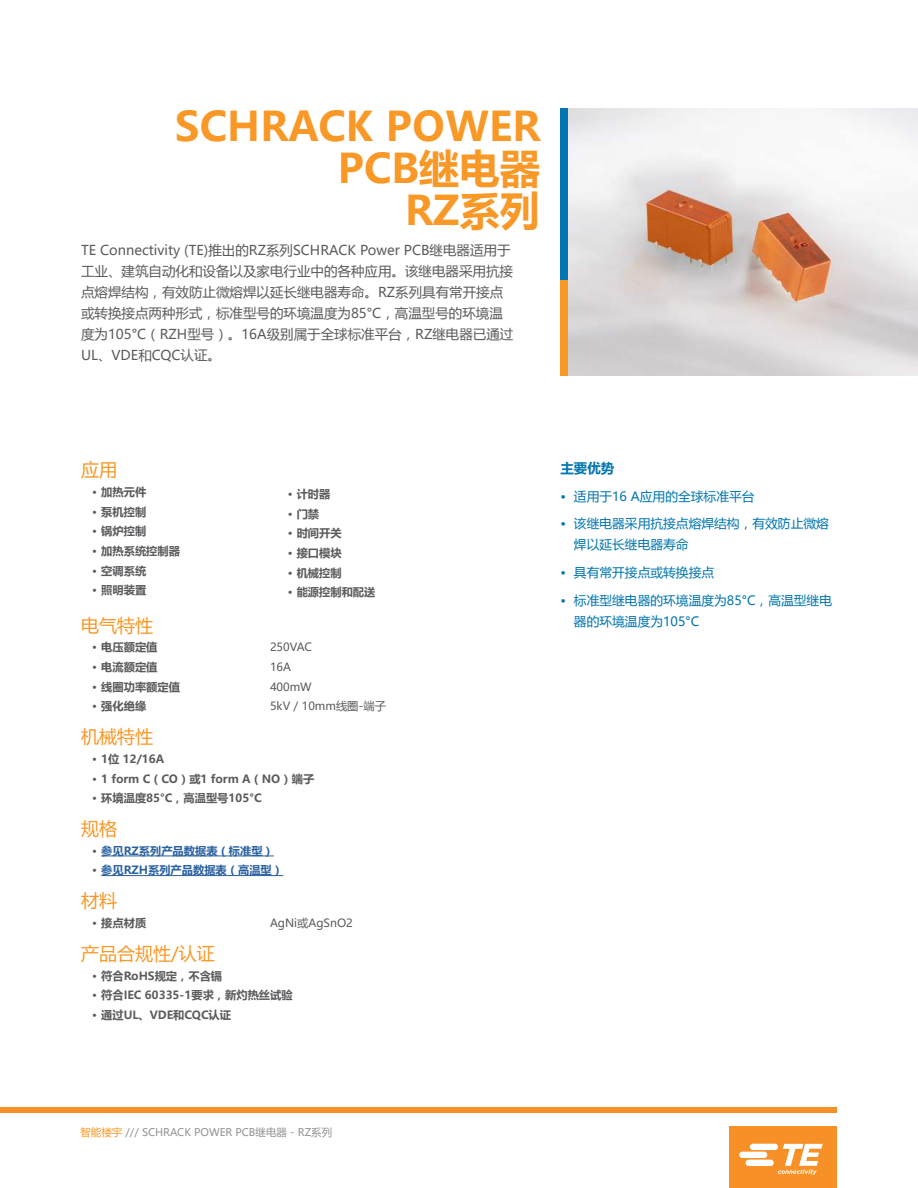
<style>
.page{position:relative;width:918px;height:1188px;background:#fff}
.page>*{position:absolute;margin:0;border:0;box-sizing:border-box;transform-origin:0 0}
.t1{font:700 40.5px/42px "Microsoft Ya Hei";color:#f89827;text-align:right}
.t2{font:18px "Microsoft Ya Hei";color:#f89827}
.t3{font:13.5px/21px "Microsoft Ya Hei";color:#5b5b5e}
.t4{font:700 13.5px "Microsoft Ya Hei";color:#0075af}
.t5{font:12.75px/27.8px "Microsoft Ya Hei";color:#0075af}
.t6{font:700 11.25px/19.6px "Microsoft Ya Hei";color:#5b5b5e}
.t7{font:11.25px "Microsoft Ya Hei";color:#5b5b5e}
.t8{font:700 11.25px/19.6px "Microsoft Ya Hei";color:#29609f}
.t9{font:10.5px "Microsoft Ya Hei";color:#929396}
.s1{color:#5b5b5e}
.s2{color:#f89827}
</style>
<div class="page">
<img style="left:568px;top:108px;width:350px;height:268px">
<div style="left:560px;top:280px;width:8px;height:96px;background:#f89827"></div>
<div style="left:560px;top:108px;width:8px;height:172px;background:#0075af"></div>
<div style="left:0;top:1107px;width:837px;height:6px;background:#f79127"></div>
<div style="left:729px;top:1126px;width:108px;height:62px;background:#f79127"></div>
<svg style="left:739px;top:1144px;width:84px;height:31px"></svg>
<hr style="left:101px;top:856px;width:173px;height:1px;background:#29609f">
<hr style="left:101px;top:875px;width:182px;height:1px;background:#29609f">
<h1 class="t1" style="left:175px;top:106px;width:367px">SCHRACK POWER<br>PCB继电器<br>RZ系列</h1>
<p class="t3" style="left:81px;top:239px;width:434px">TE Connectivity (TE)推出的RZ系列SCHRACK Power PCB继电器适用于工业、建筑自动化和设备以及家电行业中的各种应用。该继电器采用抗接点熔焊结构，有效防止微熔焊以延长继电器寿命。RZ系列具有常开接点或转换接点两种形式，标准型号的环境温度为85°C，高温型号的环境温度为105°C（RZH型号）。16A级别属于全球标准平台，RZ继电器已通过UL、VDE和CQC认证。</p>
<h2 class="t2" style="left:81px;top:458px;width:37px">应用</h2>
<p class="t6" style="left:92px;top:482px;width:89px">· 加热元件<br>· 泵机控制<br>· 锅炉控制<br>· 加热系统控制器· 空调系统<br>· 照明装置</p>
<p class="t6" style="left:288px;top:484px;width:89px">· 计时器<br>· 门禁<br>· 时间开关<br>· 接口模块<br>· 机械控制<br>· 能源控制和配送</p>
<h2 class="t2" style="left:81px;top:613px;width:73px">电气特性</h2>
<p class="t6" style="left:92px;top:637px;width:67px">· 电压额定值</p>
<p class="t7" style="left:270px;top:640px;width:43px">250VAC</p>
<p class="t6" style="left:92px;top:657px;width:67px">· 电流额定值</p>
<p class="t7" style="left:270px;top:659px;width:23px">16A</p>
<p class="t6" style="left:92px;top:676px;width:89px">· 线圈功率额定值</p>
<p class="t7" style="left:270px;top:679px;width:43px">400mW</p>
<p class="t6" style="left:92px;top:696px;width:55px">· 强化绝缘</p>
<p class="t7" style="left:270px;top:699px;width:117px">5kV / 10mm线圈-端子</p>
<h2 class="t2" style="left:81px;top:725px;width:73px">机械特性</h2>
<p class="t6" style="left:92px;top:749px;width:224px">· 1位 12/16A<br>· 1 form C（CO）或1 form A（NO）端子· 环境温度85°C，高温型号105°C</p>
<h2 class="t2" style="left:81px;top:817px;width:37px">规格</h2>
<p class="t8" style="left:92px;top:840px;width:192px"><span class="s1">·</span> 参见RZ系列产品数据表（标准型）<br><span class="s1">·</span> 参见RZH系列产品数据表（高温型）</p>
<h2 class="t2" style="left:81px;top:889px;width:37px">材料</h2>
<p class="t6" style="left:92px;top:913px;width:55px">· 接点材质</p>
<p class="t7" style="left:270px;top:915px;width:84px">AgNi或AgSnO2</p>
<h2 class="t2" style="left:81px;top:941px;width:135px">产品合规性/认证</h2>
<p class="t6" style="left:92px;top:965px;width:202px">· 符合RoHS规定，不含镉<br>· 符合IEC 60335-1要求，新灼热丝试验· 通过UL、VDE和CQC认证</p>
<p class="t4" style="left:560px;top:459px;width:55px">主要优势</p>
<p class="t5" style="left:560px;top:483px;width:270px">ï 适用于16 A应用的全球标准平台<br>ï 该继电器采用抗接点熔焊结构，有效防止微熔</p>
<p class="t5" style="left:560px;top:530px;width:273px;text-indent:14px">焊以延长继电器寿命<br>ï 具有常开接点或转换接点<br>ï 标准型继电器的环境温度为85°C，高温型继电</p>
<p class="t5" style="left:574px;top:607px;width:127px">器的环境温度为105°C</p>
<p class="t9" style="left:80px;top:1125px;width:253px"><span class="s2">智能楼宇</span> /// SCHRACK POWER PCB继电器 - RZ系列</p>
</div>
